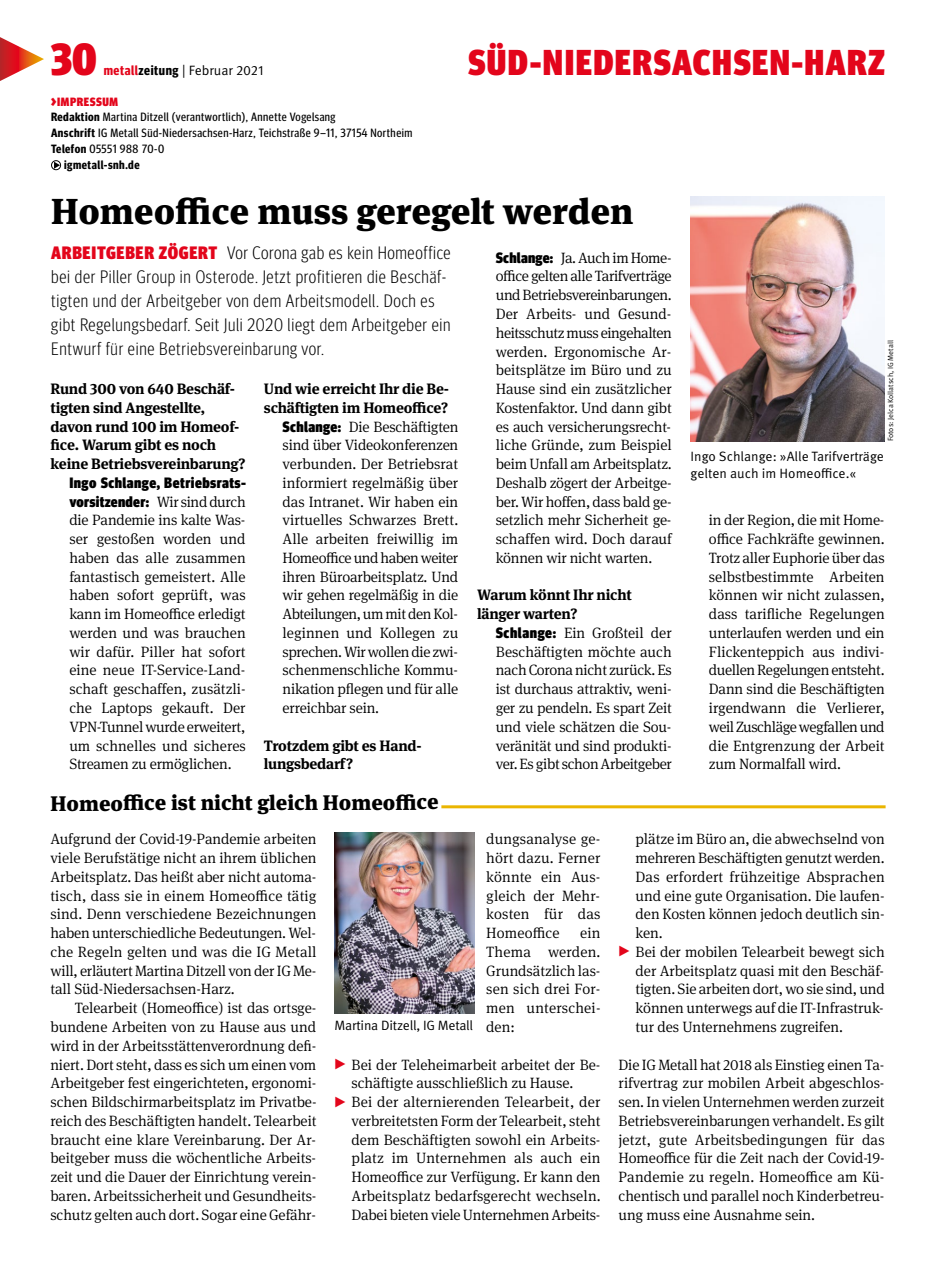
<style>
.page{position:relative;width:936px;height:1285px;background:#fff}
.page>*{position:absolute;margin:0;border:0;box-sizing:border-box;transform-origin:0 0}
.t1{font:900 condensed 45px "Meta Head IGM";color:#e3051b}
.t2{font:900 36px "Meta Serif IGM";color:#000}
.t3{font:900 condensed 36px "Meta Head IGM";letter-spacing:.04em;color:#e3051b}
.t4{font:900 21px "Meta Serif IGM";letter-spacing:-.005em;color:#000}
.t5{font:300 condensed 18px/24px "Meta Head IGM";letter-spacing:.04em;color:#000}
.t6{font:300 15px/18.8px "Meta Serif IGM";letter-spacing:-.005em;color:#000;text-align:justify}
.t7{font:700 15px/18.8px "Meta Serif IGM";letter-spacing:-.015em;color:#000}
.t8{font:900 condensed 15px/18.8px "Meta Head IGM";letter-spacing:.03em;color:#000}
.t9{font:300 15px "Meta Serif IGM";letter-spacing:-.025em;color:#000}
.t10{font:300 15px "Meta Serif IGM";letter-spacing:-.03em;color:#000}
.t11{font:13.5px/17.2px "Meta IGM";color:#000}
.t12{font:12px "Meta Headline Cond OT";letter-spacing:.04em;color:#000}
.t13{font:700 12px "Meta Headline Cond OT";letter-spacing:.04em;color:#000}
.t14{font:900 condensed 12px "Meta Head IGM";letter-spacing:.05em;color:#e3051b}
.t15{font:7.5px "Meta IGM";color:#000}
.s1{font-family:"Meta Headline Cond OT";font-weight:700;color:#e3051b}
.s2{font-family:"Meta Headline Cond OT";font-weight:700}
.s3{font-size:15px}
.s4{font-weight:700}
.s5{font-weight:900;color:#e3051b}
.s6{font-family:"Meta Serif IGM";font-weight:300;font-stretch:normal}
.s7{font-family:"Meta Head IGM";font-weight:900;font-stretch:condensed}
.s8{font-family:"Meta Head IGM";font-weight:900;font-stretch:condensed;font-size:21px;color:#e3051b}
</style>
<div class="page">
<svg style="left:0;top:37px;width:44px;height:44px"></svg>
<svg style="left:51px;top:160px;width:10px;height:10px"></svg>
<hr style="left:441px;top:805px;width:444px;height:3px;background:#eab500">
<img style="left:690px;top:196px;width:194px;height:245px">
<img style="left:334px;top:832px;width:140px;height:181px">
<h1 class="t1" style="left:51px;top:23px;width:47px">30</h1>
<p class="t11" style="left:104px;top:61px;width:161px"><span class="s1">metall</span><span class="s2">zeitung</span> | Februar 2021</p>
<p class="t14" style="left:51px;top:92px;width:68px"><span class="s3">&gt;</span>IMPRESSUM</p>
<p class="t12" style="left:51px;top:110px;width:286px"><span class="s4">Redaktion</span> Martina Ditzell (verantwortlich), Annette Vogelsang</p>
<p class="t12" style="left:51px;top:126px;width:363px"><span class="s4">Anschrift</span> IG Metall Süd-Niedersachsen-Harz, Teichstraße 9–11, 37154 Northeim</p>
<p class="t12" style="left:51px;top:141px;width:115px"><span class="s4">Telefon</span> 05551 988 70-0</p>
<p class="t13" style="left:64px;top:157px;width:77px">igmetall-snh.de</p>
<h2 class="t3" style="left:468px;top:34px;width:418px">SÜD-NIEDERSACHSEN-HARZ</h2>
<h2 class="t2" style="left:51px;top:181px;width:583px">Homeoffice muss geregelt werden</h2>
<p class="t5" style="left:51px;top:239px;width:401px"><span class="s5">ARBEITGEBER ZÖGERT</span> Vor Corona gab es kein Homeoffice bei der Piller Group in Osterode. Jetzt profitieren die Beschäf&shy;tigten und der Arbeitgeber von dem Arbeitsmodell. Doch es gibt Regelungsbedarf. Seit Juli 2020 liegt dem Arbeitgeber ein Entwurf für eine Betriebsvereinbarung vor.</p>
<p class="t7" style="left:51px;top:378px;width:196px">Rund 300 von 640 Beschäf&shy;tigten sind Angestellte, davon rund 100 im Homeof&shy;fice. Warum gibt es noch keine Betriebsvereinbarung?</p>
<p class="t8" style="left:69px;top:472px;width:178px">Ingo Schlange, Betriebsrats&shy;vorsitzender: <span class="s6">Wir sind durch</span></p>
<p class="t6" style="left:69px;top:510px;width:178px">die Pandemie ins kalte Was&shy;ser gestoßen worden und haben das alle zusammen fantastisch gemeistert. Alle haben sofort geprüft, was kann im Homeoffice erledigt werden und was brauchen wir dafür. Piller hat sofort eine neue IT-Service-Land&shy;schaft geschaffen, zusätzli&shy;che Laptops gekauft. Der VPN-Tunnel wurde erweitert, um schnelles und sicheres Streamen zu ermöglichen.</p>
<p class="t7" style="left:264px;top:378px;width:187px">Und wie erreicht Ihr die Be-</p>
<p class="t7" style="left:264px;top:397px;width:186px">schäftigten im Homeoffice?</p>
<p class="t6" style="left:282px;top:416px;width:177px"><span class="s7">Schlange:</span> Die Beschäftigten</p>
<p class="t6" style="left:282px;top:435px;width:177px">sind über Videokonferenzen</p>
<p class="t6" style="left:282px;top:453px;width:177px">verbunden. Der Betriebsrat</p>
<p class="t6" style="left:282px;top:472px;width:177px">informiert regelmäßig über</p>
<p class="t6" style="left:282px;top:491px;width:177px">das Intranet. Wir haben ein</p>
<p class="t6" style="left:282px;top:510px;width:177px">virtuelles Schwarzes Brett.</p>
<p class="t6" style="left:282px;top:528px;width:177px">Alle arbeiten freiwillig im</p>
<p class="t10" style="left:282px;top:547px;width:177px">Homeoffice und haben weiter</p>
<p class="t6" style="left:282px;top:566px;width:177px">ihren Büroarbeitsplatz. Und</p>
<p class="t6" style="left:282px;top:585px;width:177px">wir gehen regelmäßig in die</p>
<p class="t9" style="left:282px;top:603px;width:177px">Abteilungen, um mit den Kol-</p>
<p class="t6" style="left:282px;top:622px;width:177px">leginnen und Kollegen zu</p>
<p class="t9" style="left:282px;top:640px;width:177px">sprechen. Wir wollen die zwi-</p>
<p class="t6" style="left:282px;top:660px;width:177px">schenmenschliche Kommu-</p>
<p class="t6" style="left:282px;top:678px;width:177px">nikation pflegen und für alle</p>
<p class="t6" style="left:282px;top:697px;width:98px">erreichbar sein.</p>
<p class="t7" style="left:264px;top:734px;width:159px">Trotzdem gibt es Hand&shy;lungsbedarf?</p>
<h3 class="t4" style="left:51px;top:785px;width:389px">Homeoffice ist nicht gleich Homeoffice</h3>
<p class="t6" style="left:495px;top:247px;width:178px"><span class="s7">Schlange:</span> Ja. Auch im Home&shy;office gelten alle Tarifverträge und Betriebsvereinbarungen.<br>Der Arbeits- und Gesund&shy;heitsschutz muss eingehalten werden. Ergonomische Ar&shy;beitsplätze im Büro und zu Hause sind ein zusätzlicher Kostenfaktor. Und dann gibt es auch versicherungsrecht&shy;liche Gründe, zum Beispiel beim Unfall am Arbeitsplatz.<br>Deshalb zögert der Arbeitge&shy;ber. Wir hoffen, dass bald ge&shy;setzlich mehr Sicherheit ge&shy;schaffen wird. Doch darauf können wir nicht warten.</p>
<p class="t7" style="left:477px;top:584px;width:156px">Warum könnt Ihr nicht länger warten?</p>
<p class="t6" style="left:495px;top:622px;width:178px"><span class="s7">Schlange:</span> Ein Großteil der Beschäftigten möchte auch nach Corona nicht zurück. Es ist durchaus attraktiv, weni&shy;ger zu pendeln. Es spart Zeit und viele schätzen die Sou&shy;veränität und sind produkti&shy;ver. Es gibt schon Arbeitgeber</p>
<p class="t15" style="left:884px;top:441px;width:102px;rotate:-90deg">Fotos: Jelca Kollatsch, IG Metall</p>
<p class="t11" style="left:690px;top:446px;width:195px">Ingo Schlange: »Alle Tarifverträge gelten auch im Homeoffice.«</p>
<p class="t6" style="left:709px;top:510px;width:177px">in der Region, die mit Home&shy;office Fachkräfte gewinnen.<br>Trotz aller Euphorie über das selbstbestimmte Arbeiten können wir nicht zulassen, dass tarifliche Regelungen unterlaufen werden und ein Flickenteppich aus indivi&shy;duellen Regelungen entsteht.<br>Dann sind die Beschäftigten irgendwann die Verlierer, weil Zuschläge wegfallen und die Entgrenzung der Arbeit zum Normalfall wird.</p>
<p class="t6" style="left:50px;top:828px;width:268px">Aufgrund der Covid-19-Pandemie arbeiten viele Berufstätige nicht an ihrem üblichen Arbeitsplatz. Das heißt aber nicht automa&shy;tisch, dass sie in einem Homeoffice tätig sind. Denn verschiedene Bezeichnungen haben unterschiedliche Bedeutungen. Wel&shy;che Regeln gelten und was die IG Metall will, erläutert Martina Ditzell von der IG Me&shy;tall Süd-Niedersachsen-Harz.</p>
<p class="t6" style="left:50px;top:997px;width:268px;text-indent:24px">Telearbeit (Homeoffice) ist das ortsge&shy;bundene Arbeiten von zu Hause aus und wird in der Arbeitsstättenverordnung defi&shy;niert. Dort steht, dass es sich um einen vom Arbeitgeber fest eingerichteten, ergonomi&shy;schen Bildschirmarbeitsplatz im Privatbe&shy;reich des Beschäftigten handelt. Telearbeit braucht eine klare Vereinbarung. Der Ar&shy;beitgeber muss die wöchentliche Arbeits&shy;zeit und die Dauer der Einrichtung verein&shy;baren. Arbeitssicherheit und Gesundheits&shy;schutz gelten auch dort. Sogar eine Gefähr-</p>
<p class="t6" style="left:486px;top:828px;width:116px">dungsanalyse ge&shy;hört dazu. Ferner könnte ein Aus&shy;gleich der Mehr&shy;kosten für das Homeoffice</p>
<p class="t6" style="left:486px;top:922px;width:116px;text-indent:94px">ein Thema werden.<br>Grundsätzlich las&shy;sen sich drei For&shy;men unterschei&shy;den:</p>
<p class="t6" style="left:334px;top:1053px;width:267px"><span class="s8">▸</span> Bei der Teleheimarbeit arbeitet der Be-</p>
<p class="t6" style="left:351px;top:1072px;width:223px">schäftigte ausschließlich zu Hause.</p>
<p class="t6" style="left:334px;top:1091px;width:267px"><span class="s8">▸</span> Bei der alternierenden Telearbeit, der</p>
<p class="t6" style="left:351px;top:1110px;width:250px">verbreitetsten Form der Telearbeit, steht</p>
<p class="t6" style="left:351px;top:1128px;width:250px">dem Beschäftigten sowohl ein Arbeits-</p>
<p class="t6" style="left:351px;top:1147px;width:250px">platz im Unternehmen als auch ein</p>
<p class="t6" style="left:351px;top:1166px;width:250px">Homeoffice zur Verfügung. Er kann den</p>
<p class="t6" style="left:351px;top:1185px;width:251px">Arbeitsplatz bedarfsgerecht wechseln.</p>
<p class="t6" style="left:351px;top:1203px;width:250px">Dabei bieten viele Unternehmen Arbeits-</p>
<p class="t11" style="left:334px;top:1015px;width:140px">Martina Ditzell, IG Metall</p>
<p class="t6" style="left:635px;top:828px;width:250px">plätze im Büro an, die abwechselnd von</p>
<p class="t6" style="left:635px;top:847px;width:250px">mehreren Beschäftigten genutzt werden.</p>
<p class="t6" style="left:635px;top:866px;width:250px">Das erfordert frühzeitige Absprachen</p>
<p class="t6" style="left:635px;top:885px;width:250px">und eine gute Organisation. Die laufen-</p>
<p class="t6" style="left:635px;top:903px;width:251px">den Kosten können jedoch deutlich sin-</p>
<p class="t6" style="left:635px;top:922px;width:29px">ken.</p>
<p class="t6" style="left:618px;top:941px;width:268px"><span class="s8">▸</span> Bei der mobilen Telearbeit bewegt sich</p>
<p class="t6" style="left:635px;top:960px;width:250px">der Arbeitsplatz quasi mit den Beschäf-</p>
<p class="t6" style="left:635px;top:978px;width:251px">tigten. Sie arbeiten dort, wo sie sind, und</p>
<p class="t6" style="left:635px;top:997px;width:249px">können unterwegs auf die IT-Infrastruk-</p>
<p class="t6" style="left:635px;top:1016px;width:209px">tur des Unternehmens zugreifen.</p>
<p class="t6" style="left:618px;top:1053px;width:268px">Die IG Metall hat 2018 als Einstieg einen Ta&shy;rifvertrag zur mobilen Arbeit abgeschlos&shy;sen. In vielen Unternehmen werden zurzeit Betriebsvereinbarungen verhandelt. Es gilt jetzt, gute Arbeitsbedingungen für das Homeoffice für die Zeit nach der Covid-19- Pandemie zu regeln. Homeoffice am Kü&shy;chentisch und parallel noch Kinderbetreu&shy;ung muss eine Ausnahme sein.</p>
</div>
